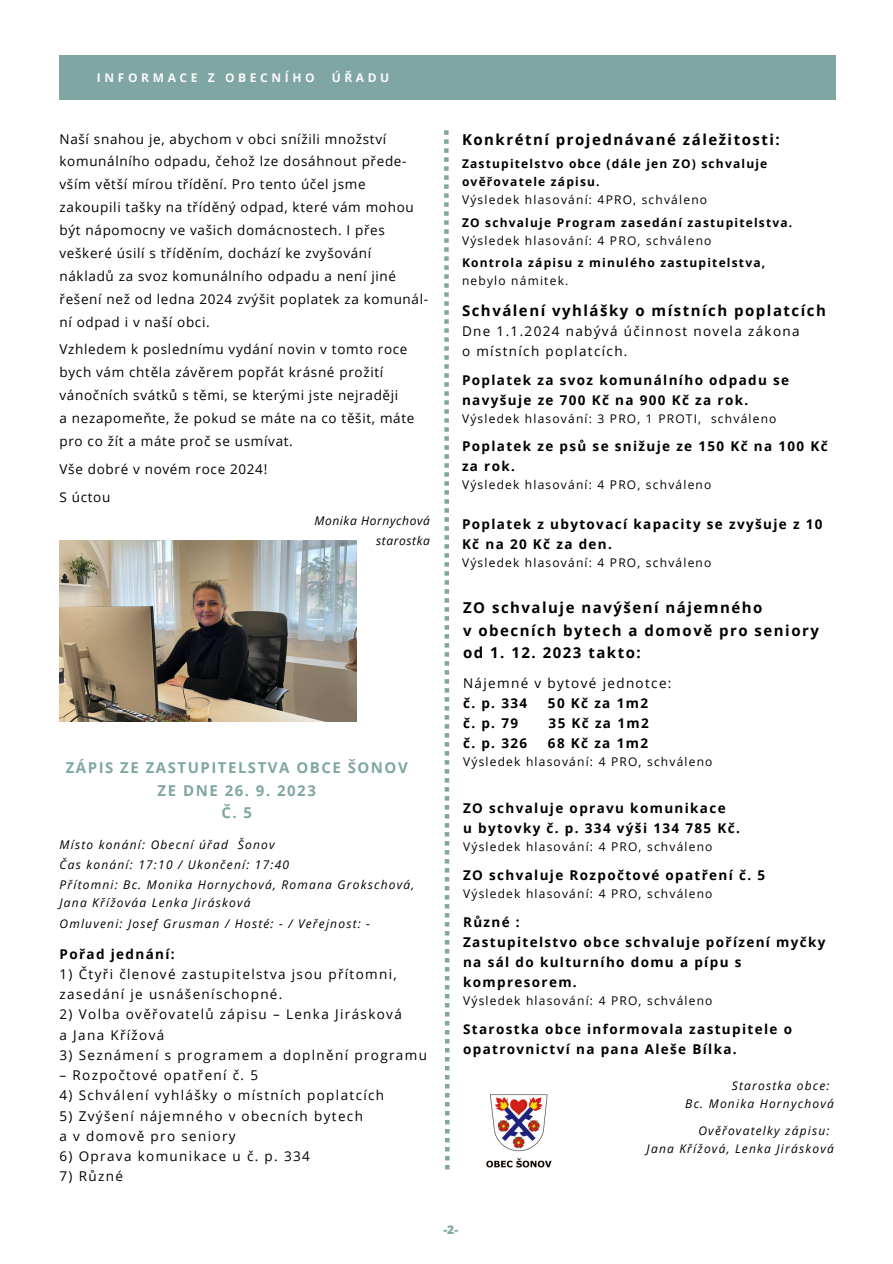
<style>
.page{position:relative;width:893px;height:1264px;background:#fff}
.page>*{position:absolute;margin:0;border:0;box-sizing:border-box;transform-origin:0 0}
.t1{font:700 15px/22.5px "Open Sans";letter-spacing:.1em;color:#000}
.t2{font:700 15px/22.5px "Open Sans";letter-spacing:.1em;color:#80a6a3;text-align:center}
.t3{font:13.5px/22.8px "Open Sans";letter-spacing:.05em;color:#000}
.t4{font:700 13.5px/20px "Open Sans";letter-spacing:.1em;color:#000}
.t5{font:13.5px/20.2px "Open Sans";letter-spacing:.1em;color:#000}
.t6{font:12px "Open Sans";letter-spacing:.1em;color:#000}
.t7{font:italic 12px/18px "Open Sans";letter-spacing:.1em;color:#000}
.t8{font:700 12px/18px "Open Sans";letter-spacing:.1em;color:#000}
.t9{font:italic 12px "Open Sans";letter-spacing:.05em;color:#000}
.t10{font:700 12px "Open Sans";letter-spacing:.3em;color:#fafafa}
.t11{font:800 12px "Open Sans";color:#80a6a3}
.s1{font-weight:400}
</style>
<div class="page">
<div style="left:59px;top:55px;width:776px;height:45px;background:#80a6a3"></div>
<img style="left:59px;top:540px;width:297px;height:181px">
<svg style="left:444px;top:130px;width:5px;height:1039px"></svg>
<img style="left:486px;top:1094px;width:66px;height:74px">
<p class="t10" style="left:97px;top:69px;width:219px">INFORMACE Z OBECNÍHO</p>
<p class="t10" style="left:332px;top:69px;width:59px">ÚŘADU</p>
<p class="t3" style="left:59px;top:127px;width:370px">Naší snahou je, abychom v obci snížili množství komunálního odpadu, čehož lze dosáhnout přede&shy;vším větší mírou třídění. Pro tento účel jsme zakoupili tašky na tříděný odpad, které vám mohou být nápomocny ve vašich domácnostech. I přes veškeré úsilí s tříděním, dochází ke zvyšování nákladů za svoz komunálního odpadu a není jiné řešení než od ledna 2024 zvýšit poplatek za komunál&shy;ní odpad i v naší obci.</p>
<p class="t3" style="left:59px;top:338px;width:349px">Vzhledem k poslednímu vydání novin v tomto roce bych vám chtěla závěrem popřát krásné prožití vánočních svátků s těmi, se kterými jste nejraději</p>
<p class="t3" style="left:59px;top:406px;width:356px">a nezapomeňte, že pokud se máte na co těšit, máte pro co žít a máte proč se usmívat.</p>
<p class="t3" style="left:59px;top:457px;width:209px">Vše dobré v novém roce 2024!</p>
<p class="t3" style="left:59px;top:485px;width:52px">S úctou</p>
<p class="t9" style="left:314px;top:512px;width:117px">Monika Hornychová</p>
<p class="t9" style="left:376px;top:532px;width:55px">starostka</p>
<p class="t2" style="left:66px;top:756px;width:343px">ZÁPIS ZE ZASTUPITELSTVA OBCE ŠONOV<br>ZE DNE 26. 9. 2023</p>
<p class="t2" style="left:221px;top:801px;width:32px">Č. 5</p>
<p class="t7" style="left:59px;top:835px;width:216px">Místo konání: Obecní úřad Šonov</p>
<p class="t7" style="left:59px;top:855px;width:231px">Čas konání: 17:10 / Ukončení: 17:40</p>
<p class="t7" style="left:59px;top:875px;width:356px">Přítomni: Bc. Monika Hornychová, Romana Grokschová,<br>Jana Křížováa Lenka Jirásková</p>
<p class="t7" style="left:59px;top:914px;width:312px">Omluveni: Josef Grusman / Hosté: - / Veřejnost: -</p>
<p class="t4" style="left:59px;top:943px;width:117px">Pořad jednání:</p>
<p class="t5" style="left:59px;top:963px;width:339px">1) Čtyři členové zastupitelstva jsou přítomni, zasedání je usnášeníschopné.</p>
<p class="t5" style="left:59px;top:1003px;width:344px">2) Volba ověřovatelů zápisu – Lenka Jirásková</p>
<p class="t5" style="left:59px;top:1024px;width:106px">a Jana Křížová</p>
<p class="t5" style="left:59px;top:1044px;width:369px">3) Seznámení s programem a doplnění programu</p>
<p class="t5" style="left:59px;top:1064px;width:200px">– Rozpočtové opatření č. 5</p>
<p class="t5" style="left:59px;top:1084px;width:326px">4) Schválení vyhlášky o místních poplatcích</p>
<p class="t5" style="left:59px;top:1105px;width:305px">5) Zvýšení nájemného v obecních bytech</p>
<p class="t5" style="left:59px;top:1125px;width:178px">a v domově pro seniory</p>
<p class="t5" style="left:59px;top:1145px;width:252px">6) Oprava komunikace u č. p. 334</p>
<p class="t3" style="left:59px;top:1164px;width:65px">7) Různé</p>
<p class="t1" style="left:462px;top:128px;width:319px">Konkrétní projednávané záležitosti:</p>
<p class="t8" style="left:462px;top:154px;width:307px">Zastupitelstvo obce (dále jen ZO) schvaluje ověřovatele zápisu.</p>
<p class="t6" style="left:462px;top:191px;width:246px">Výsledek hlasování: 4PRO, schváleno</p>
<p class="t8" style="left:462px;top:213px;width:332px">ZO schvaluje Program zasedání zastupitelstva.<br><span class="s1">Výsledek hlasování: 4 PRO, schváleno</span></p>
<p class="t8" style="left:462px;top:253px;width:305px">Kontrola zápisu z minulého zastupitelstva,</p>
<p class="t6" style="left:462px;top:272px;width:108px">nebylo námitek.</p>
<p class="t1" style="left:462px;top:298px;width:365px">Schválení vyhlášky o místních poplatcích</p>
<p class="t5" style="left:462px;top:321px;width:339px">Dne 1.1.2024 nabývá účinnost novela zákona</p>
<p class="t5" style="left:462px;top:341px;width:167px">o místních poplatcích.</p>
<p class="t4" style="left:462px;top:370px;width:328px">Poplatek za svoz komunálního odpadu se navyšuje ze 700 Kč na 900 Kč za rok.</p>
<p class="t6" style="left:462px;top:410px;width:316px">Výsledek hlasování: 3 PRO, 1 PROTI, schváleno</p>
<p class="t4" style="left:462px;top:436px;width:367px">Poplatek ze psů se snižuje ze 150 Kč na 100 Kč za rok.</p>
<p class="t6" style="left:462px;top:476px;width:251px">Výsledek hlasování: 4 PRO, schváleno</p>
<p class="t4" style="left:462px;top:514px;width:362px">Poplatek z ubytovací kapacity se zvyšuje z 10<br>Kč na 20 Kč za den.</p>
<p class="t6" style="left:462px;top:554px;width:251px">Výsledek hlasování: 4 PRO, schváleno</p>
<p class="t1" style="left:463px;top:596px;width:301px">ZO schvaluje navýšení nájemného</p>
<p class="t1" style="left:463px;top:618px;width:357px">v obecních bytech a domově pro seniory od 1. 12. 2023 takto:</p>
<p class="t5" style="left:463px;top:672px;width:210px">Nájemné v bytové jednotce:</p>
<p class="t4" style="left:463px;top:692px;width:66px">č. p. 334</p>
<p class="t4" style="left:548px;top:692px;width:101px">50 Kč za 1m2</p>
<p class="t4" style="left:463px;top:712px;width:57px">č. p. 79</p>
<p class="t4" style="left:548px;top:712px;width:101px">35 Kč za 1m2</p>
<p class="t4" style="left:463px;top:732px;width:66px">č. p. 326</p>
<p class="t4" style="left:548px;top:732px;width:101px">68 Kč za 1m2</p>
<p class="t6" style="left:463px;top:753px;width:251px">Výsledek hlasování: 4 PRO, schváleno</p>
<p class="t4" style="left:463px;top:797px;width:264px">ZO schvaluje opravu komunikace</p>
<p class="t4" style="left:463px;top:817px;width:278px">u bytovky č. p. 334 výši 134 785 Kč.</p>
<p class="t6" style="left:463px;top:837px;width:251px">Výsledek hlasování: 4 PRO, schváleno</p>
<p class="t4" style="left:463px;top:864px;width:303px">ZO schvaluje Rozpočtové opatření č. 5</p>
<p class="t6" style="left:463px;top:884px;width:251px">Výsledek hlasování: 4 PRO, schváleno</p>
<p class="t4" style="left:463px;top:911px;width:58px">Různé :</p>
<p class="t4" style="left:463px;top:931px;width:364px">Zastupitelstvo obce schvaluje pořízení myčky na sál do kulturního domu a pípu s kompresorem.</p>
<p class="t6" style="left:463px;top:991px;width:251px">Výsledek hlasování: 4 PRO, schváleno</p>
<p class="t4" style="left:463px;top:1018px;width:330px">Starostka obce informovala zastupitele o opatrovnictví na pana Aleše Bílka.</p>
<p class="t7" style="left:731px;top:1075px;width:99px">Starostka obce:</p>
<p class="t7" style="left:685px;top:1093px;width:150px">Bc. Monika Hornychová</p>
<p class="t7" style="left:698px;top:1120px;width:133px">Ověřovatelky zápisu:</p>
<p class="t7" style="left:646px;top:1138px;width:189px">Jana Křížová, Lenka Jirásková</p>
<p class="t11" style="left:443px;top:1220px;width:16px">-2-</p>
</div>
